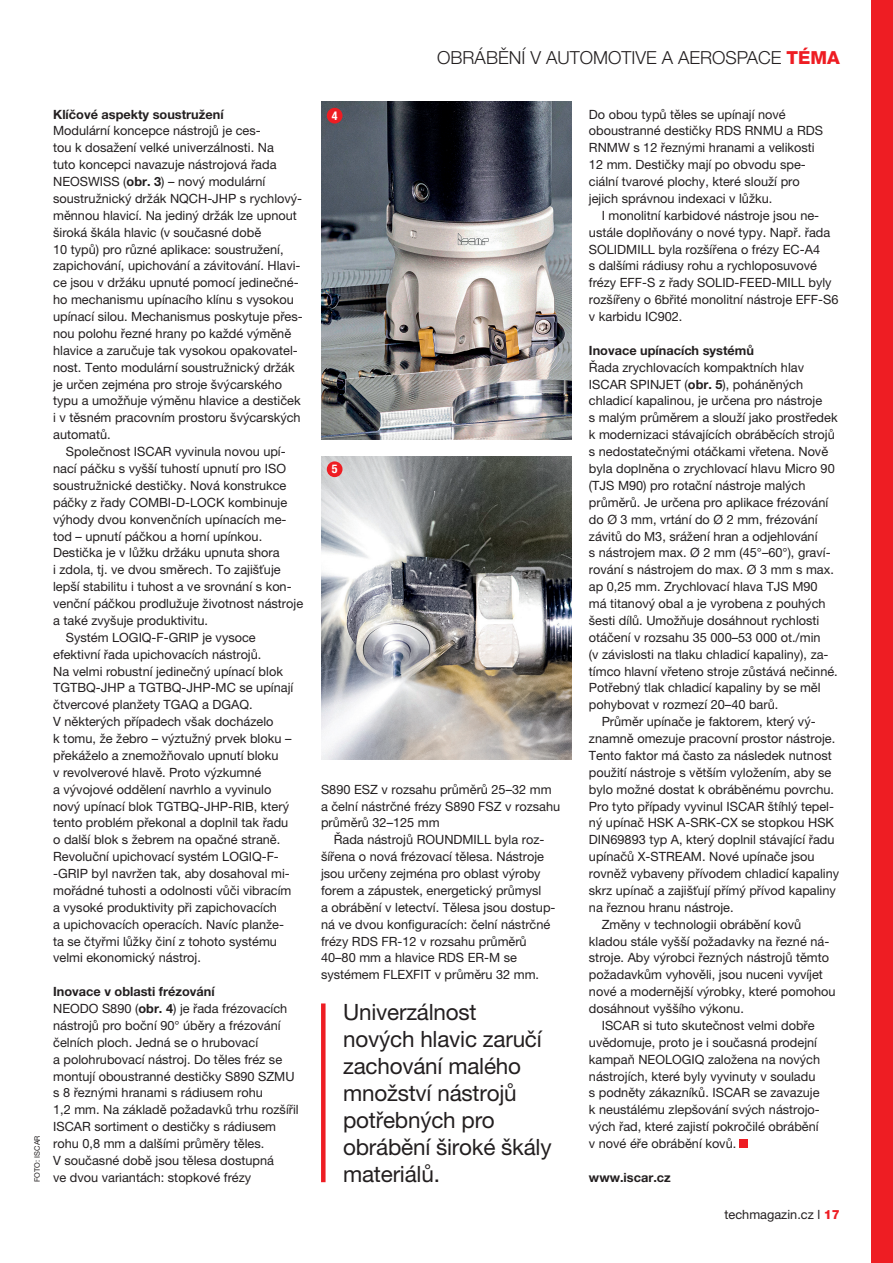
<style>
.page{position:relative;width:893px;height:1263px;background:#fff}
.page>*{position:absolute;margin:0;border:0;box-sizing:border-box;transform-origin:0 0}
.PRAPOREK_TECH{font:22.5px/27px "Helvetica Neue LT Pro";letter-spacing:-.01em;color:#231f20}
.t1{font:300 18px "Helvetica Neue LT Pro";color:#231f20}
.CHLEBA_odstavce{font:12.75px/17px "Helvetica Neue LT Pro";color:#231f20}
.CHLEBA{font:12.75px/17px "Helvetica Neue LT Pro";color:#231f20}
.MEZITITULEK_a_PODPIS{font:700 12.75px "Helvetica Neue LT Pro";color:#231f20}
.POPINA_TECH{font:700 condensed 12px "Helvetica Neue LT Pro";color:#fff}
.KREDIT{font:7.5px "Helvetica Neue LT Pro";color:#231f20}
.s1{font-weight:700}
.s2{font-weight:800;color:#ee1d23}
</style>
<div class="page">
<div style="left:740px;top:1139px;width:8px;height:9px;background:#ee1d23"></div>
<div style="left:321px;top:1003px;width:5px;height:179px;background:#ee1d23"></div>
<div style="left:872px;top:0;width:21px;height:1263px;background:#ee1d23"></div>
<img style="left:321px;top:102px;width:251px;height:337px">
<img style="left:321px;top:456px;width:251px;height:304px">
<div style="left:327px;top:108px;width:15px;height:16px;background:#ee1d23;border-radius:50%"></div>
<div style="left:327px;top:461px;width:15px;height:16px;background:#ee1d23;border-radius:50%"></div>
<p class="KREDIT" style="left:33px;top:1182px;width:48px;rotate:-90deg">FOTO: ISCAR</p>
<p class="MEZITITULEK_a_PODPIS" style="left:53px;top:106px;width:172px">Klíčové aspekty soustružení</p>
<p class="CHLEBA" style="left:53px;top:122px;width:251px">Modulární koncepce nástrojů je ces-<br>tou k dosažení velké univerzálnosti. Na<br>tuto koncepci navazuje nástrojová řada NEOSWISS (<span class="s1">obr. 3</span>) – nový modulární soustružnický držák NQCH-JHP s rychlový&shy;měnnou hlavicí. Na jediný držák lze upnout široká škála hlavic (v současné době<br>10 typů) pro různé aplikace: soustružení, zapichování, upichování a závitování. Hlavi&shy;ce jsou v držáku upnuté pomocí jedinečné&shy;ho mechanismu upínacího klínu s vysokou upínací silou. Mechanismus poskytuje přes&shy;nou polohu řezné hrany po každé výměně hlavice a zaručuje tak vysokou opakovatel&shy;nost. Tento modulární soustružnický držák je určen zejména pro stroje švýcarského typu a umožňuje výměnu hlavice a destiček i v těsném pracovním prostoru švýcarských automatů.</p>
<p class="CHLEBA_odstavce" style="left:53px;top:443px;width:252px;text-indent:13px">Společnost ISCAR vyvinula novou upí&shy;nací páčku s vyšší tuhostí upnutí pro ISO soustružnické destičky. Nová konstrukce páčky z řady COMBI-D-LOCK kombinuje výhody dvou konvenčních upínacích me&shy;tod – upnutí páčkou a horní upínkou.<br>Destička je v lůžku držáku upnuta shora<br>i zdola, tj. ve dvou směrech. To zajišťuje lepší stabilitu i tuhost a ve srovnání s kon&shy;venční páčkou prodlužuje životnost nástroje a také zvyšuje produktivitu.</p>
<p class="CHLEBA_odstavce" style="left:53px;top:629px;width:242px;text-indent:13px">Systém LOGIQ-F-GRIP je vysoce efektivní řada upichovacích nástrojů.<br>Na velmi robustní jedinečný upínací blok TGTBQ-JHP a TGTBQ-JHP-MC se upínají čtvercové planžety TGAQ a DGAQ.<br>V některých případech však docházelo<br>k tomu, že žebro – výztužný prvek bloku – překáželo a znemožňovalo upnutí bloku<br>v revolverové hlavě. Proto výzkumné<br>a vývojové oddělení navrhlo a vyvinulo nový upínací blok TGTBQ-JHP-RIB, který tento problém překonal a doplnil tak řadu o další blok s žebrem na opačné straně.<br>Revoluční upichovací systém LOGIQ-F--GRIP byl navržen tak, aby dosahoval mi&shy;mořádné tuhosti a odolnosti vůči vibracím a vysoké produktivity při zapichovacích<br>a upichovacích operacích. Navíc planže&shy;ta se čtyřmi lůžky činí z tohoto systému velmi ekonomický nástroj.</p>
<p class="MEZITITULEK_a_PODPIS" style="left:53px;top:984px;width:163px">Inovace v oblasti frézování</p>
<p class="CHLEBA" style="left:53px;top:1000px;width:247px">NEODO S890 (<span class="s1">obr. 4</span>) je řada frézovacích nástrojů pro boční 90° úběry a frézování čelních ploch. Jedná se o hrubovací<br>a polohrubovací nástroj. Do těles fréz se montují oboustranné destičky S890 SZMU s 8 řeznými hranami s rádiusem rohu<br>1,2 mm. Na základě požadavků trhu rozšířil ISCAR sortiment o destičky s rádiusem rohu 0,8 mm a dalšími průměry těles.<br>V současné době jsou tělesa dostupná<br>ve dvou variantách: stopkové frézy</p>
<p class="t1" style="left:437px;top:46px;width:404px">OBRÁBĚNÍ V AUTOMOTIVE A AEROSPACE <span class="s2">TÉMA</span></p>
<p class="POPINA_TECH" style="left:332px;top:108px;width:7px">4</p>
<p class="POPINA_TECH" style="left:332px;top:462px;width:7px">5</p>
<p class="CHLEBA" style="left:321px;top:780px;width:241px">S890 ESZ v rozsahu průměrů 25–32 mm a čelní nástrčné frézy S890 FSZ v rozsahu průměrů 32–125 mm</p>
<p class="CHLEBA_odstavce" style="left:321px;top:831px;width:236px;text-indent:13px">Řada nástrojů ROUNDMILL byla roz&shy;šířena o nová frézovací tělesa. Nástroje jsou určeny zejména pro oblast výroby forem a zápustek, energetický průmysl<br>a obrábění v letectví. Tělesa jsou dostup&shy;ná ve dvou konfiguracích: čelní nástrčné frézy RDS FR-12 v rozsahu průměrů 40–80 mm a hlavice RDS ER-M se systémem FLEXFIT v průměru 32 mm.</p>
<p class="PRAPOREK_TECH" style="left:343px;top:998px;width:210px">Univerzálnost nových hlavic zaručí zachování malého množství nástrojů potřebných pro obrábění široké škály materiálů.</p>
<p class="CHLEBA_odstavce" style="left:589px;top:105px;width:236px">Do obou typů těles se upínají nové oboustranné destičky RDS RNMU a RDS RNMW s 12 řeznými hranami a velikosti 12 mm. Destičky mají po obvodu spe&shy;ciální tvarové plochy, které slouží pro jejich správnou indexaci v lůžku.</p>
<p class="CHLEBA_odstavce" style="left:589px;top:207px;width:251px;text-indent:13px">I monolitní karbidové nástroje jsou ne&shy;ustále doplňovány o nové typy. Např. řada SOLIDMILL byla rozšířena o frézy EC-A4<br>s dalšími rádiusy rohu a rychloposuvové frézy EFF-S z řady SOLID-FEED-MILL byly rozšířeny o 6břité monolitní nástroje EFF-S6 v karbidu IC902.</p>
<p class="MEZITITULEK_a_PODPIS" style="left:589px;top:342px;width:167px">Inovace upínacích systémů</p>
<p class="CHLEBA" style="left:589px;top:358px;width:250px">Řada zrychlovacích kompaktních hlav ISCAR SPINJET (<span class="s1">obr. 5</span>), poháněných chladicí kapalinou, je určena pro nástroje<br>s malým průměrem a slouží jako prostředek k modernizaci stávajících obráběcích strojů s nedostatečnými otáčkami vřetena. Nově byla doplněna o zrychlovací hlavu Micro 90 (TJS M90) pro rotační nástroje malých průměrů. Je určena pro aplikace frézování do Ø 3 mm, vrtání do Ø 2 mm, frézování závitů do M3, srážení hran a odjehlování<br>s nástrojem max. Ø 2 mm (45°–60°), graví&shy;rování s nástrojem do max. Ø 3 mm s max. ap 0,25 mm. Zrychlovací hlava TJS M90 má titanový obal a je vyrobena z pouhých šesti dílů. Umožňuje dosáhnout rychlosti otáčení v rozsahu 35 000–53 000 ot./min<br>(v závislosti na tlaku chladicí kapaliny), za&shy;tímco hlavní vřeteno stroje zůstává nečinné.<br>Potřebný tlak chladicí kapaliny by se měl pohybovat v rozmezí 20–40 barů.</p>
<p class="CHLEBA_odstavce" style="left:589px;top:713px;width:252px;text-indent:13px">Průměr upínače je faktorem, který vý&shy;znamně omezuje pracovní prostor nástroje.<br>Tento faktor má často za následek nutnost použití nástroje s větším vyložením, aby se bylo možné dostat k obráběnému povrchu.<br>Pro tyto případy vyvinul ISCAR štíhlý tepel&shy;ný upínač HSK A-SRK-CX se stopkou HSK DIN69893 typ A, který doplnil stávající řadu upínačů X-STREAM. Nové upínače jsou rovněž vybaveny přívodem chladicí kapaliny skrz upínač a zajišťují přímý přívod kapaliny na řeznou hranu nástroje.</p>
<p class="CHLEBA_odstavce" style="left:589px;top:915px;width:248px;text-indent:13px">Změny v technologii obrábění kovů kladou stále vyšší požadavky na řezné ná&shy;stroje. Aby výrobci řezných nástrojů těmto požadavkům vyhověli, jsou nuceni vyvíjet nové a modernější výrobky, které pomohou dosáhnout vyššího výkonu.</p>
<p class="CHLEBA_odstavce" style="left:589px;top:1017px;width:233px;text-indent:13px">ISCAR si tuto skutečnost velmi dobře uvědomuje, proto je i současná prodejní kampaň NEOLOGIQ založena na nových nástrojích, které byly vyvinuty v souladu s podněty zákazníků. ISCAR se zavazuje k neustálému zlepšování svých nástrojo&shy;vých řad, které zajistí pokročilé obrábění v nové éře obrábění kovů.</p>
<p class="MEZITITULEK_a_PODPIS" style="left:589px;top:1169px;width:83px">www.iscar.cz</p>
<p class="CHLEBA" style="left:725px;top:1205px;width:117px">techmagazin.cz l <span class="s2">17</span></p>
</div>
